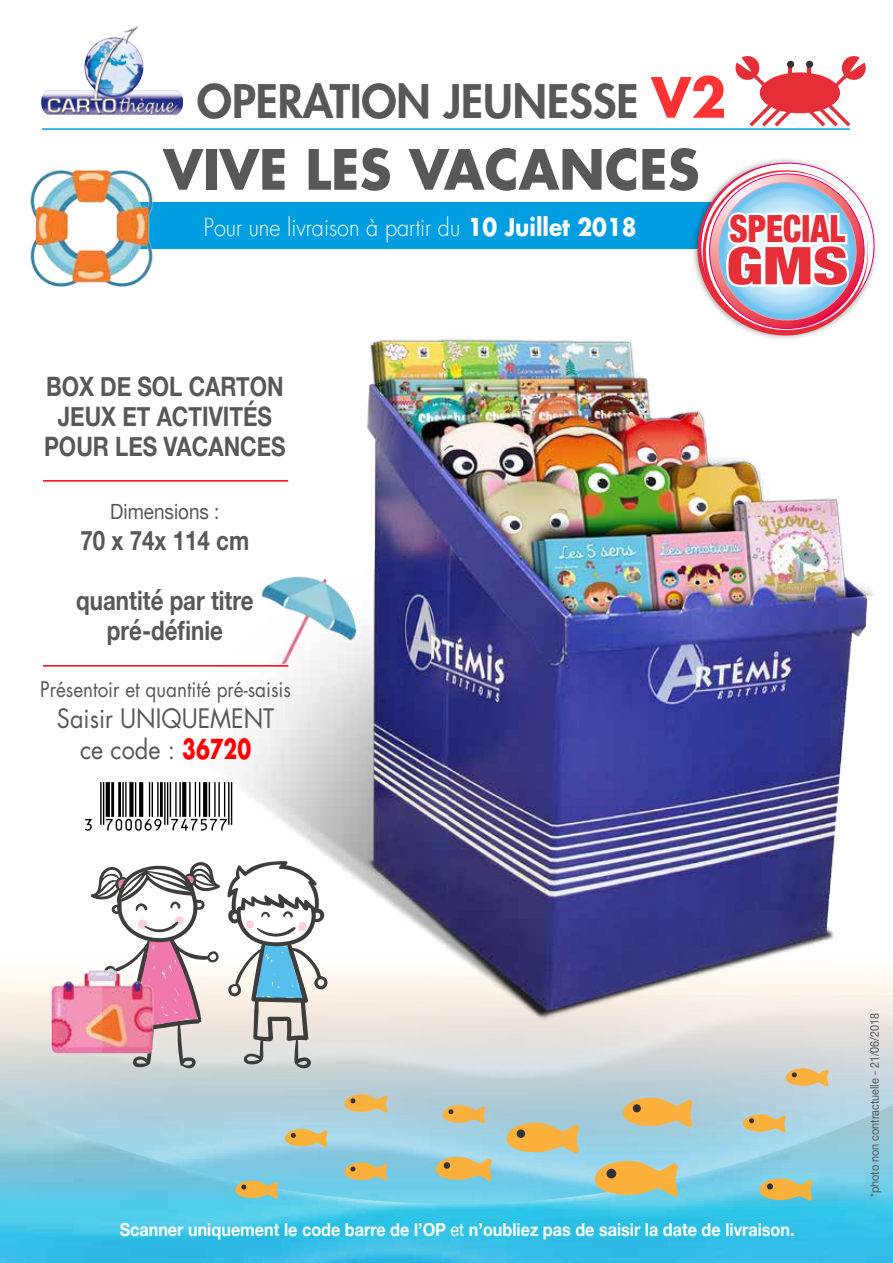
<style>
.page{position:relative;width:893px;height:1263px;background:#fff}
.page>*{position:absolute;margin:0;border:0;box-sizing:border-box;transform-origin:0 0}
.t1{font:700 54px "Futura";color:#58585a;scale:.96 1}
.t2{font:52.05px "Ean P36 Lfz";color:#000}
.t3{font:900 condensed 52.05px "Helvetica Neue";color:#e62e38;scale:1.27 1}
.t4{font:800 45px "Futura";color:#58585a}
.t5{font:900 condensed 37.5px "Helvetica Neue";color:#e62e38;scale:.91 1}
.t6{font:700 26.85px/30px "Helvetica Neue";color:#58585a;text-align:center;scale:.83 1}
.t7{font:26.1px/31.2px "Futura";color:#58585a;text-align:center;scale:.9 1}
.t8{font:300 24px "Futura";color:#fff;scale:.9 1}
.t9{font:21px "Futura";color:#58585a;scale:.9 1}
.t10{font:21px "Helvetica Neue";color:#58585a;scale:.9 1}
.t11{font:700 18px "Helvetica Neue";color:#fff;scale:.9 1}
.t12{font:12px "Helvetica Neue";color:#58585a;scale:.9 1}
.s1{font-weight:700;font-size:54px;color:#f33}
.s2{font-weight:700}
.s3{font-weight:700;font-size:26.85px;color:#f00}
.s4{font-weight:400}
</style>
<div class="page">
<svg style="left:0;top:996px;width:893px;height:267px;background:#8bcde1"></svg>
<img style="left:220px;top:339px;width:659px;height:682px">
<img style="left:123px;top:25px;width:16px;height:7px">
<div style="left:126px;top:202px;width:588px;height:47px;background:#009ee0"></div>
<hr style="left:42px;top:128px;width:808px;height:2px;background:#009ee0">
<svg style="left:90px;top:862px;width:130px;height:207px"></svg>
<svg style="left:227px;top:861px;width:102px;height:209px"></svg>
<div style="left:85px;top:782px;width:153px;height:56px;background:#fff"></div>
<hr style="left:43px;top:480px;width:245px;height:2px;background:#f00">
<hr style="left:43px;top:665px;width:245px;height:2px;background:#f00">
<img style="left:30px;top:169px;width:124px;height:118px">
<svg style="left:595px;top:1161px;width:83px;height:35px;background:#ddb866"></svg>
<div style="left:606px;top:1169px;width:10px;height:9px;background:#333;border-radius:50%"></div>
<svg style="left:759px;top:1178px;width:53px;height:23px"></svg>
<svg style="left:436px;top:1157px;width:56px;height:23px"></svg>
<div style="left:444px;top:1162px;width:6px;height:7px;background:#333;border-radius:50%"></div>
<svg style="left:344px;top:1094px;width:43px;height:18px"></svg>
<svg style="left:344px;top:1162px;width:43px;height:18px"></svg>
<svg style="left:285px;top:1129px;width:43px;height:18px"></svg>
<svg style="left:235px;top:1180px;width:43px;height:18px"></svg>
<svg style="left:786px;top:1068px;width:43px;height:18px"></svg>
<svg style="left:743px;top:1114px;width:43px;height:18px"></svg>
<svg style="left:442px;top:1105px;width:43px;height:18px"></svg>
<svg style="left:623px;top:1098px;width:70px;height:29px;background:#e5b662"></svg>
<div style="left:633px;top:1104px;width:8px;height:8px;background:#333;border-radius:50%"></div>
<svg style="left:506px;top:1122px;width:73px;height:31px;background:#e1b766"></svg>
<div style="left:517px;top:1129px;width:8px;height:9px;background:#333;border-radius:50%"></div>
<svg style="left:735px;top:56px;width:131px;height:70px"></svg>
<hr style="left:788px;top:65px;width:4px;height:13px;background:#e62e38">
<hr style="left:808px;top:65px;width:3px;height:14px;background:#e62e38">
<div style="left:787px;top:61px;width:7px;height:7px;background:#333;border-radius:50%"></div>
<div style="left:806px;top:61px;width:7px;height:7px;background:#333;border-radius:50%"></div>
<div style="left:690px;top:156px;width:189px;height:186px;background:#000;opacity:.48"></div>
<svg style="left:692px;top:158px;width:187px;height:183px"></svg>
<img style="left:43px;top:960px;width:118px;height:100px">
<img style="left:251px;top:546px;width:122px;height:119px">
<h3 class="t4" style="left:197px;top:71px;width:531px">OPERATION JEUNESSE <span class="s1">V2</span></h3>
<h1 class="t1" style="left:163px;top:132px;width:560px">VIVE LES VACANCES</h1>
<p class="t8" style="left:204px;top:211px;width:482px">Pour une livraison à partir du <span class="s2">10 Juillet 2018</span></p>
<p class="t6" style="left:44px;top:372px;width:293px">BOX DE SOL CARTON<br>JEUX ET ACTIVITÉS<br>POUR LES VACANCES</p>
<p class="t10" style="left:110px;top:497px;width:123px">Dimensions :</p>
<p class="t6" style="left:81px;top:526px;width:205px">70 x 74x 114 cm</p>
<p class="t6" style="left:76px;top:586px;width:215px">quantité par titre pré-définie</p>
<p class="t9" style="left:40px;top:674px;width:280px">Présentoir et quantité pré-saisis</p>
<p class="t7" style="left:57px;top:702px;width:243px">Saisir UNIQUEMENT ce code : <span class="s3">36720</span></p>
<h2 class="t2" style="left:85px;top:782px;width:149px">&amp;:HAKKQJ=\Y\Z\\:</h2>
<h3 class="t5" style="left:729px;top:198px;width:129px">SPECIAL</h3>
<h2 class="t3" style="left:726px;top:223px;width:97px">GMS</h2>
<p class="t11" style="left:120px;top:1215px;width:751px">Scanner uniquement le code barre de l’OP <span class="s4">et</span> n’oubliez pas de saisir la date de livraison.</p>
<p class="t12" style="left:866px;top:1197px;width:206px;rotate:-90deg">*photo non contractuelle - 21/06/2018</p>
</div>
